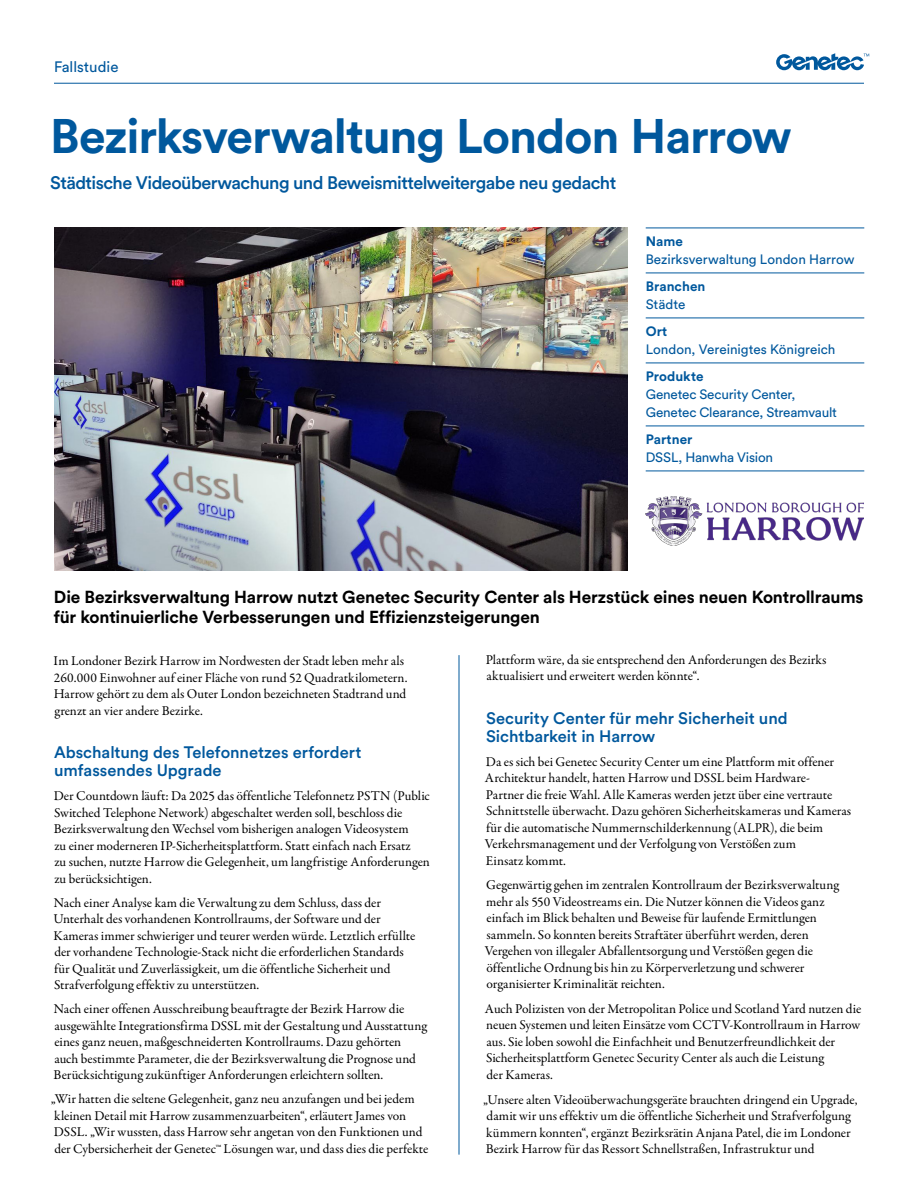
<style>
.page{position:relative;width:918px;height:1188px;background:#fff}
.page>*{position:absolute;margin:0;border:0;box-sizing:border-box;transform-origin:0 0}
.t1{font:700 48px "Circular Pro";letter-spacing:-.025em;color:#00589d}
.t2{font:500 18px "Circular Pro";letter-spacing:-.03em;color:#00589d}
.t3{font:700 17.25px/20.2px "Circular Pro";letter-spacing:-.01em;color:#000}
.t4{font:500 16.5px/18px "Circular Pro";color:#00589d}
.t5{font:15px "Circular Pro";color:#00589d}
.t6{font:13.5px/16.5px "Garamond Premr Pro";letter-spacing:-.005em;color:#000}
.t7{font:13.5px/18px "Circular Pro";letter-spacing:-.01em;color:#00589d}
.t8{font:700 13.5px "Circular Pro";letter-spacing:.005em;color:#00589d}
</style>
<div class="page">
<img style="left:54px;top:228px;width:574px;height:342px">
<hr style="left:54px;top:83px;width:810px;height:1px;background:#00589d">
<svg style="left:776px;top:53px;width:93px;height:17px"></svg>
<hr style="left:459px;top:655px;width:1px;height:500px;background:#00589d">
<img style="left:646px;top:497px;width:218px;height:48px">
<hr style="left:646px;top:228px;width:218px;height:1px;background:#00589d">
<hr style="left:646px;top:273px;width:218px;height:1px;background:#00589d">
<hr style="left:646px;top:318px;width:218px;height:1px;background:#00589d">
<hr style="left:646px;top:363px;width:218px;height:1px;background:#00589d">
<hr style="left:646px;top:426px;width:218px;height:1px;background:#00589d">
<hr style="left:646px;top:471px;width:218px;height:1px;background:#00589d">
<p class="t5" style="left:54px;top:57px;width:66px">Fallstudie</p>
<h1 class="t1" style="left:50px;top:103px;width:743px">Bezirksverwaltung London Harrow</h1>
<h2 class="t2" style="left:50px;top:170px;width:568px">Städtische Videoüberwachung und Beweismittelweitergabe neu gedacht</h2>
<p class="t8" style="left:646px;top:232px;width:39px">Name</p>
<p class="t7" style="left:646px;top:250px;width:210px">Bezirksverwaltung London Harrow</p>
<p class="t8" style="left:646px;top:277px;width:61px">Branchen</p>
<p class="t7" style="left:646px;top:295px;width:41px">Städte</p>
<p class="t8" style="left:646px;top:322px;width:23px">Ort</p>
<p class="t7" style="left:646px;top:340px;width:191px">London, Vereinigtes Königreich</p>
<p class="t8" style="left:646px;top:367px;width:59px">Produkte</p>
<p class="t7" style="left:646px;top:385px;width:193px">Genetec Security Center,<br>Genetec Clearance, Streamvault</p>
<p class="t8" style="left:646px;top:430px;width:48px">Partner</p>
<p class="t7" style="left:646px;top:448px;width:129px">DSSL, Hanwha Vision</p>
<p class="t3" style="left:54px;top:586px;width:811px">Die Bezirksverwaltung Harrow nutzt Genetec Security Center als Herzstück eines neuen Kontrollraums für kontinuierliche Verbesserungen und Effizienzsteigerungen</p>
<p class="t6" style="left:54px;top:653px;width:355px">Im Londoner Bezirk Harrow im Nordwesten der Stadt leben mehr als 260.000 Einwohner auf einer Fläche von rund 52 Quadratkilometern.<br>Harrow gehört zu dem als Outer London bezeichneten Stadtrand und grenzt an vier andere Bezirke.</p>
<p class="t4" style="left:54px;top:743px;width:309px">Abschaltung des Telefonnetzes erfordert umfassendes Upgrade</p>
<p class="t6" style="left:54px;top:788px;width:378px">Der Countdown läuft: Da 2025 das öffentliche Telefonnetz PSTN (Public Switched Telephone Network) abgeschaltet werden soll, beschloss die Bezirksverwaltung den Wechsel vom bisherigen analogen Videosystem<br>zu einer moderneren IP-Sicherheitsplattform. Statt einfach nach Ersatz<br>zu suchen, nutzte Harrow die Gelegenheit, um langfristige Anforderungen zu berücksichtigen.</p>
<p class="t6" style="left:53px;top:895px;width:363px">Nach einer Analyse kam die Verwaltung zu dem Schluss, dass der Unterhalt des vorhandenen Kontrollraums, der Software und der Kameras immer schwieriger und teurer werden würde. Letztlich erfüllte der vorhandene Technologie-Stack nicht die erforderlichen Standards für Qualität und Zuverlässigkeit, um die öffentliche Sicherheit und Strafverfolgung effektiv zu unterstützen.</p>
<p class="t6" style="left:54px;top:1001px;width:375px">Nach einer offenen Ausschreibung beauftragte der Bezirk Harrow die ausgewählte Integrationsfirma DSSL mit der Gestaltung und Ausstattung eines ganz neuen, maßgeschneiderten Kontrollraums. Dazu gehörten auch bestimmte Parameter, die der Bezirksverwaltung die Prognose und Berücksichtigung zukünftiger Anforderungen erleichtern sollten.</p>
<p class="t6" style="left:51px;top:1091px;width:379px">„Wir hatten die seltene Gelegenheit, ganz neu anzufangen und bei jedem kleinen Detail mit Harrow zusammenzuarbeiten“, erläutert James von DSSL. „Wir wussten, dass Harrow sehr angetan von den Funktionen und der Cybersicherheit der Genetec™ Lösungen war, und dass dies die perfekte</p>
<p class="t6" style="left:486px;top:652px;width:342px">Plattform wäre, da sie entsprechend den Anforderungen des Bezirks aktualisiert und erweitert werden könnte“.</p>
<p class="t4" style="left:486px;top:708px;width:303px">Security Center für mehr Sicherheit und<br>Sichtbarkeit in Harrow</p>
<p class="t6" style="left:485px;top:754px;width:368px">Da es sich bei Genetec Security Center um eine Plattform mit offener Architektur handelt, hatten Harrow und DSSL beim Hardware-Partner die freie Wahl. Alle Kameras werden jetzt über eine vertraute Schnittstelle überwacht. Dazu gehören Sicherheitskameras und Kameras für die automatische Nummernschilderkennung (ALPR), die beim Verkehrsmanagement und der Verfolgung von Verstößen zum<br>Einsatz kommt.</p>
<p class="t6" style="left:485px;top:877px;width:356px">Gegenwärtig gehen im zentralen Kontrollraum der Bezirksverwaltung mehr als 550 Videostreams ein. Die Nutzer können die Videos ganz einfach im Blick behalten und Beweise für laufende Ermittlungen sammeln. So konnten bereits Straftäter überführt werden, deren Vergehen von illegaler Abfallentsorgung und Verstößen gegen die öffentliche Ordnung bis hin zu Körperverletzung und schwerer organisierter Kriminalität reichten.</p>
<p class="t6" style="left:485px;top:1001px;width:378px">Auch Polizisten von der Metropolitan Police und Scotland Yard nutzen die neuen Systemen und leiten Einsätze vom CCTV-Kontrollraum in Harrow aus. Sie loben sowohl die Einfachheit und Benutzerfreundlichkeit der Sicherheitsplattform Genetec Security Center als auch die Leistung<br>der Kameras.</p>
<p class="t6" style="left:483px;top:1091px;width:376px">„Unsere alten Videoüberwachungsgeräte brauchten dringend ein Upgrade, damit wir uns effektiv um die öffentliche Sicherheit und Strafverfolgung kümmern konnten“, ergänzt Bezirksrätin Anjana Patel, die im Londoner Bezirk Harrow für das Ressort Schnellstraßen, Infrastruktur und</p>
</div>
